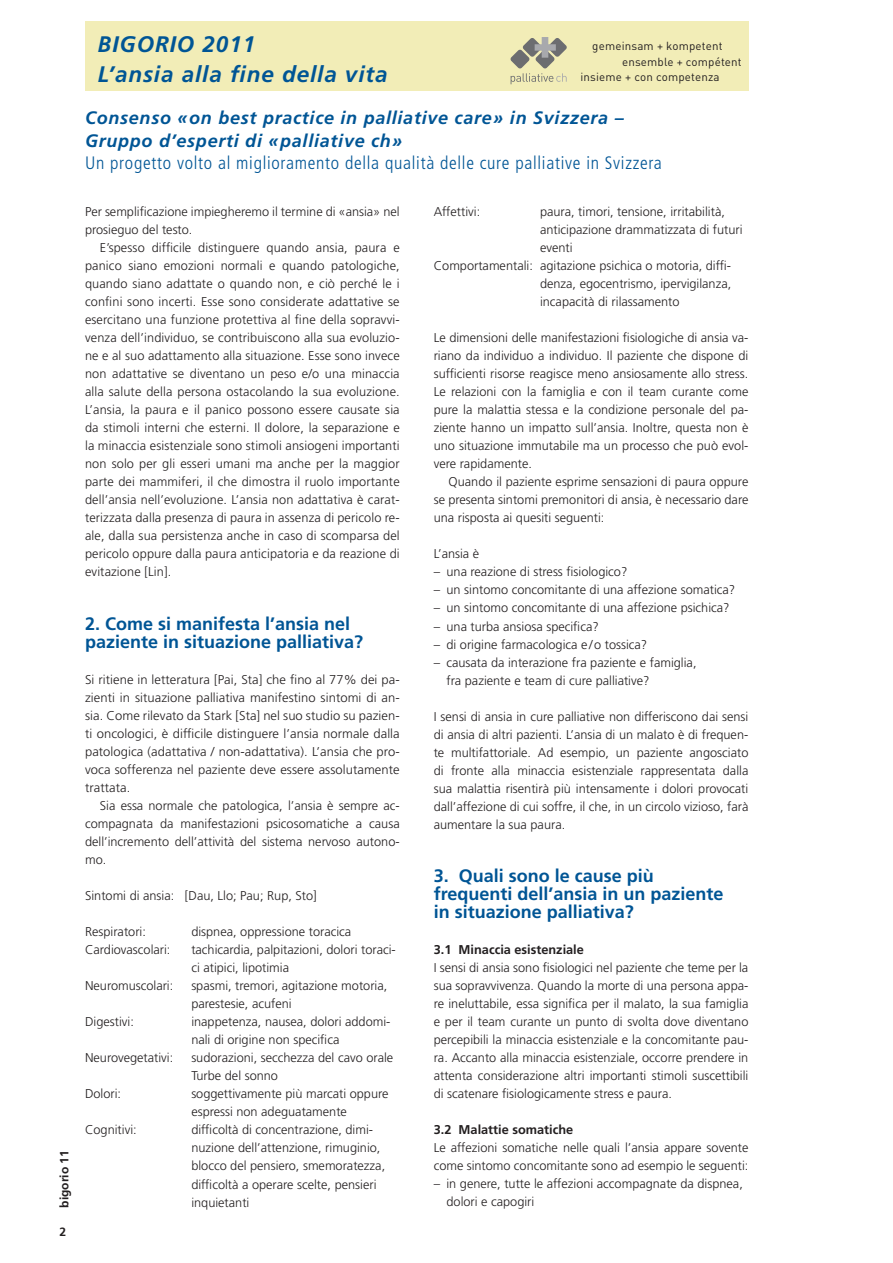
<style>
.page{position:relative;width:893px;height:1263px;background:#fff}
.page>*{position:absolute;margin:0;border:0;box-sizing:border-box;transform-origin:0 0}
.t1{font:italic 700 22.5px/30px "Frutiger";letter-spacing:.04em;color:#005595}
.t2{font:700 18px/18px "Frutiger LT Std";color:#005595}
.t3{font:italic 700 18px/22.5px "Frutiger";letter-spacing:.04em;color:#005595}
.t4{font:300 condensed 18px "Frutiger";letter-spacing:.04em;color:#005595}
.t5{font:300 12.75px/18px "Frutiger LT Std";color:#231f20}
.t6{font:700 12.75px "Frutiger LT Std";color:#231f20}
.t7{font:700 12px "Frutiger LT Std";color:#231f20}
.t8{font:11.55px "DIN";letter-spacing:.015em;color:#231f20}
</style>
<div class="page">
<div style="left:85px;top:21px;width:663px;height:69px;background:#f2edb7"></div>
<svg style="left:511px;top:37px;width:56px;height:47px"></svg>
<p class="t7" style="left:57px;top:1208px;width:59px;rotate:-90deg">bigorio 11</p>
<p class="t7" style="left:60px;top:1225px;width:8px">2</p>
<h1 class="t1" style="left:98px;top:30px;width:291px">BIGORIO 2011<br>L’ansia alla fine della vita</h1>
<h2 class="t3" style="left:85px;top:107px;width:540px">Consenso «on best practice in palliative care» in Svizzera –<br>Gruppo d’esperti di «palliative ch»</h2>
<h2 class="t4" style="left:85px;top:153px;width:578px">Un progetto volto al miglioramento della qualità delle cure palliative in Svizzera</h2>
<p class="t8" style="left:592px;top:39px;width:132px">gemeinsam + kompetent</p>
<p class="t8" style="left:622px;top:54px;width:121px">ensemble + compétent</p>
<p class="t8" style="left:580px;top:70px;width:141px">insieme + con competenza</p>
<p class="t5" style="left:85px;top:203px;width:316px">Per semplificazione impiegheremo il termine di «ansia» nel prosieguo del testo.</p>
<p class="t5" style="left:85px;top:239px;width:316px;text-align:justify;text-indent:15px">E’spesso difficile distinguere quando ansia, paura e panico siano emozioni normali e quando patologiche, quando siano adattate o quando non, e ciò perché le i confini sono incerti. Esse sono considerate adattative se esercitano una funzione protettiva al fine della sopravvi&shy;venza dell’individuo, se contribuiscono alla sua evoluzio&shy;ne e al suo adattamento alla situazione. Esse sono invece non adattative se diventano un peso e/o una minaccia alla salute della persona ostacolando la sua evoluzione.<br>L’ansia, la paura e il panico possono essere causate sia da stimoli interni che esterni. Il dolore, la separazione e la minaccia esistenziale sono stimoli ansiogeni importanti non solo per gli esseri umani ma anche per la maggior parte dei mammiferi, il che dimostra il ruolo importante dell’ansia nell’evoluzione. L’ansia non adattativa è carat&shy;terizzata dalla presenza di paura in assenza di pericolo re&shy;ale, dalla sua persistenza anche in caso di scomparsa del pericolo oppure dalla paura anticipatoria e da reazione di evitazione [Lin].</p>
<h2 class="t2" style="left:85px;top:615px;width:280px">2. Come si manifesta l’ansia nel paziente in situazione palliativa?</h2>
<p class="t5" style="left:85px;top:671px;width:316px;text-align:justify">Si ritiene in letteratura [Pai, Sta] che fino al 77% dei pa&shy;zienti in situazione palliativa manifestino sintomi di an&shy;sia. Come rilevato da Stark [Sta] nel suo studio su pazien&shy;ti oncologici, è difficile distinguere l’ansia normale dalla patologica (adattativa / non-adattativa). L’ansia che pro&shy;voca sofferenza nel paziente deve essere assolutamente trattata.</p>
<p class="t5" style="left:85px;top:797px;width:316px;text-align:justify;text-indent:15px">Sia essa normale che patologica, l’ansia è sempre ac&shy;compagnata da manifestazioni psicosomatiche a causa dell’incremento dell’attività del sistema nervoso autono&shy;mo.</p>
<p class="t5" style="left:85px;top:887px;width:233px">Sintomi di ansia: [Dau, Llo; Pau; Rup, Sto]</p>
<p class="t5" style="left:85px;top:923px;width:62px">Respiratori:</p>
<p class="t5" style="left:191px;top:923px;width:161px">dispnea, oppressione toracica</p>
<p class="t5" style="left:85px;top:941px;width:87px">Cardiovascolari:</p>
<p class="t5" style="left:191px;top:941px;width:206px">tachicardia, palpitazioni, dolori toraci&shy;ci atipici, lipotimia</p>
<p class="t5" style="left:85px;top:977px;width:90px">Neuromuscolari:</p>
<p class="t5" style="left:191px;top:977px;width:197px">spasmi, tremori, agitazione motoria, parestesie, acufeni</p>
<p class="t5" style="left:85px;top:1013px;width:50px">Digestivi:</p>
<p class="t5" style="left:191px;top:1013px;width:201px">inappetenza, nausea, dolori addomi&shy;nali di origine non specifica</p>
<p class="t5" style="left:85px;top:1049px;width:90px">Neurovegetativi:</p>
<p class="t5" style="left:191px;top:1049px;width:203px">sudorazioni, secchezza del cavo orale<br>Turbe del sonno</p>
<p class="t5" style="left:85px;top:1085px;width:38px">Dolori:</p>
<p class="t5" style="left:191px;top:1085px;width:199px">soggettivamente più marcati oppure espressi non adeguatamente</p>
<p class="t5" style="left:85px;top:1121px;width:53px">Cognitivi:</p>
<p class="t5" style="left:191px;top:1121px;width:195px">difficoltà di concentrazione, dimi&shy;nuzione dell’attenzione, rimuginio, blocco del pensiero, smemoratezza, difficoltà a operare scelte, pensieri inquietanti</p>
<p class="t5" style="left:434px;top:203px;width:48px">Affettivi:</p>
<p class="t5" style="left:540px;top:203px;width:186px">paura, timori, tensione, irritabilità,</p>
<p class="t5" style="left:540px;top:221px;width:204px">anticipazione drammatizzata di futuri</p>
<p class="t5" style="left:540px;top:239px;width:34px">eventi</p>
<p class="t5" style="left:434px;top:257px;width:299px">Comportamentali: agitazione psichica o motoria, diffi-</p>
<p class="t5" style="left:540px;top:275px;width:193px">denza, egocentrismo, ipervigilanza,</p>
<p class="t5" style="left:540px;top:293px;width:141px">incapacità di rilassamento</p>
<p class="t5" style="left:434px;top:329px;width:316px;text-align:justify">Le dimensioni delle manifestazioni fisiologiche di ansia va&shy;riano da individuo a individuo. Il paziente che dispone di sufficienti risorse reagisce meno ansiosamente allo stress.<br>Le relazioni con la famiglia e con il team curante come pure la malattia stessa e la condizione personale del pa&shy;ziente hanno un impatto sull’ansia. Inoltre, questa non è uno situazione immutabile ma un processo che può evol&shy;vere rapidamente.</p>
<p class="t5" style="left:434px;top:473px;width:316px;text-align:justify;text-indent:15px">Quando il paziente esprime sensazioni di paura oppure se presenta sintomi premonitori di ansia, è necessario dare una risposta ai quesiti seguenti:</p>
<p class="t5" style="left:434px;top:545px;width:47px">L’ansia è</p>
<p class="t5" style="left:434px;top:563px;width:195px">– una reazione di stress fisiologico?</p>
<p class="t5" style="left:434px;top:581px;width:303px">– un sintomo concomitante di una affezione somatica?</p>
<p class="t5" style="left:434px;top:599px;width:297px">– un sintomo concomitante di una affezione psichica?</p>
<p class="t5" style="left:434px;top:617px;width:167px">– una turba ansiosa specifica?</p>
<p class="t5" style="left:434px;top:635px;width:215px">– di origine farmacologica e/o tossica?</p>
<p class="t5" style="left:446px;top:653px;width:252px;text-indent:-13px">– causata da interazione fra paziente e famiglia, fra paziente e team di cure palliative?</p>
<p class="t5" style="left:434px;top:707px;width:316px;text-align:justify">I sensi di ansia in cure palliative non differiscono dai sensi di ansia di altri pazienti. L’ansia di un malato è di frequen&shy;te multifattoriale. Ad esempio, un paziente angosciato di fronte alla minaccia esistenziale rappresentata dalla sua malattia risentirà più intensamente i dolori provocati dall’affezione di cui soffre, il che, in un circolo vizioso, farà aumentare la sua paura.</p>
<h2 class="t2" style="left:434px;top:867px;width:291px">3. Quali sono le cause più frequenti dell’ansia in un paziente in situazione palliativa?</h2>
<p class="t6" style="left:434px;top:942px;width:152px">3.1 Minaccia esistenziale</p>
<p class="t5" style="left:434px;top:959px;width:316px;text-align:justify">I sensi di ansia sono fisiologici nel paziente che teme per la sua sopravvivenza. Quando la morte di una persona appa&shy;re ineluttabile, essa significa per il malato, la sua famiglia e per il team curante un punto di svolta dove diventano percepibili la minaccia esistenziale e la concomitante pau&shy;ra. Accanto alla minaccia esistenziale, occorre prendere in attenta considerazione altri importanti stimoli suscettibili di scatenare fisiologicamente stress e paura.</p>
<p class="t6" style="left:434px;top:1122px;width:141px">3.2 Malattie somatiche</p>
<p class="t5" style="left:434px;top:1139px;width:316px">Le affezioni somatiche nelle quali l’ansia appare sovente come sintomo concomitante sono ad esempio le seguenti:</p>
<p class="t5" style="left:434px;top:1175px;width:311px">– in genere, tutte le affezioni accompagnate da dispnea,</p>
<p class="t5" style="left:446px;top:1193px;width:89px">dolori e capogiri</p>
</div>
